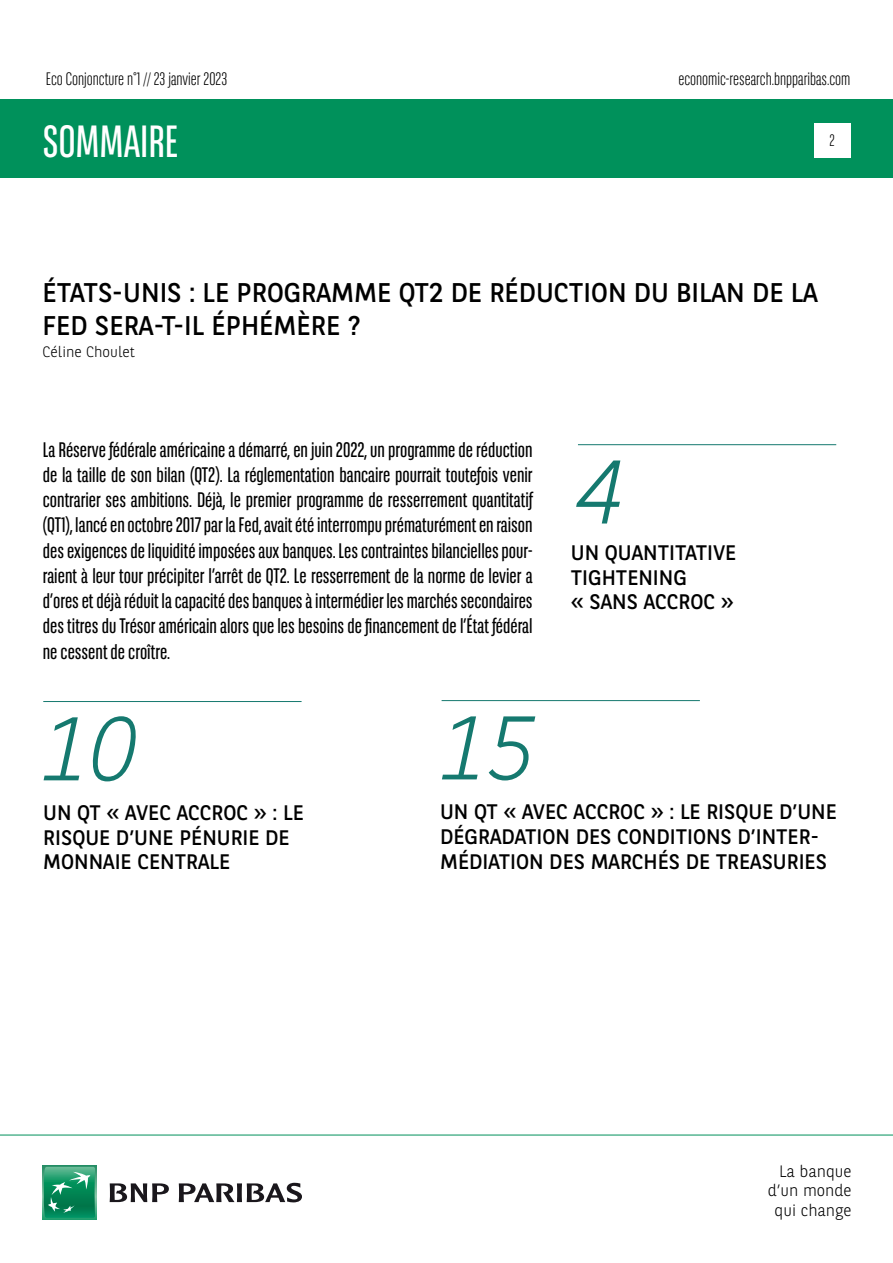
<style>
.page{position:relative;width:893px;height:1263px;background:#fff}
.page>*{position:absolute;margin:0;border:0;box-sizing:border-box;transform-origin:0 0}
.t1{font:italic 300 90px "BNPP Sans";color:#15796f}
.t2{font:45px "BNPP Sans Condensed";color:#fff}
.t3{font:27px/32.4px "BNPP Sans";color:#000}
.t4{font:21px/25.2px "BNPP Sans Condensed";color:#000;text-align:justify}
.t5{font:21px/24.6px "BNPP Sans";color:#000}
.t6{font:300 18px "BNPP Sans Condensed";color:#000}
.t7{font:300 16.5px/19.8px "BNPP Sans";color:#000;text-align:right}
.t8{font:300 16.5px "BNPP Sans Condensed";color:#000}
.t9{font:300 15px "BNPP Sans";color:#000}
</style>
<div class="page">
<div style="left:1px;top:99px;width:892px;height:78px;background:#00915b"></div>
<svg style="left:43px;top:1166px;width:53px;height:53px"></svg>
<svg style="left:44px;top:1167px;width:51px;height:51px;background:#26996e"></svg>
<svg style="left:110px;top:1183px;width:59px;height:19px"></svg>
<svg style="left:179px;top:1183px;width:123px;height:19px"></svg>
<hr style="left:0;top:1135px;width:893px;height:1px;background:#00915b">
<div style="left:814px;top:123px;width:36px;height:34px;background:#fff"></div>
<hr style="left:578px;top:444px;width:258px;height:1px;background:#15796f">
<hr style="left:43px;top:701px;width:259px;height:1px;background:#15796f">
<hr style="left:442px;top:700px;width:258px;height:1px;background:#15796f">
<p class="t6" style="left:46px;top:67px;width:183px">Eco Conjoncture n°1 // 23 janvier 2023</p>
<p class="t6" style="left:678px;top:67px;width:174px">economic-research.bnpparibas.com</p>
<h2 class="t2" style="left:43px;top:113px;width:137px">SOMMAIRE</h2>
<p class="t8" style="left:829px;top:130px;width:7px">2</p>
<p class="t3" style="left:42px;top:276px;width:777px">ÉTATS-UNIS : LE PROGRAMME QT2 DE RÉDUCTION DU BILAN DE LA<br>FED SERA-T-IL ÉPHÉMÈRE ?</p>
<p class="t9" style="left:42px;top:342px;width:94px">Céline Choulet</p>
<p class="t4" style="left:43px;top:437px;width:491px">La Réserve fédérale américaine a démarré, en juin 2022, un programme de réduction de la taille de son bilan (QT2). La réglementation bancaire pourrait toutefois venir contrarier ses ambitions. Déjà, le premier programme de resserrement quantitatif (QT1), lancé en octobre 2017 par la Fed, avait été interrompu prématurément en raison des exigences de liquidité imposées aux banques. Les contraintes bilancielles pour&shy;raient à leur tour précipiter l’arrêt de QT2. Le resserrement de la norme de levier a d’ores et déjà réduit la capacité des banques à intermédier les marchés secondaires des titres du Trésor américain alors que les besoins de financement de l’État fédéral ne cessent de croître.</p>
<h1 class="t1" style="left:43px;top:687px;width:97px">10</h1>
<h1 class="t1" style="left:441px;top:687px;width:97px">15</h1>
<h1 class="t1" style="left:577px;top:431px;width:49px">4</h1>
<p class="t5" style="left:571px;top:540px;width:167px">UN QUANTITATIVE<br>TIGHTENING<br>« SANS ACCROC »</p>
<p class="t5" style="left:43px;top:800px;width:262px">UN QT « AVEC ACCROC » : LE<br>RISQUE D’UNE PÉNURIE DE<br>MONNAIE CENTRALE</p>
<p class="t5" style="left:440px;top:799px;width:398px">UN QT « AVEC ACCROC » : LE RISQUE D’UNE<br>DÉGRADATION DES CONDITIONS D’INTER-<br>MÉDIATION DES MARCHÉS DE TREASURIES</p>
<p class="t7" style="left:768px;top:1160px;width:85px">La banque d’un monde qui change</p>
</div>
